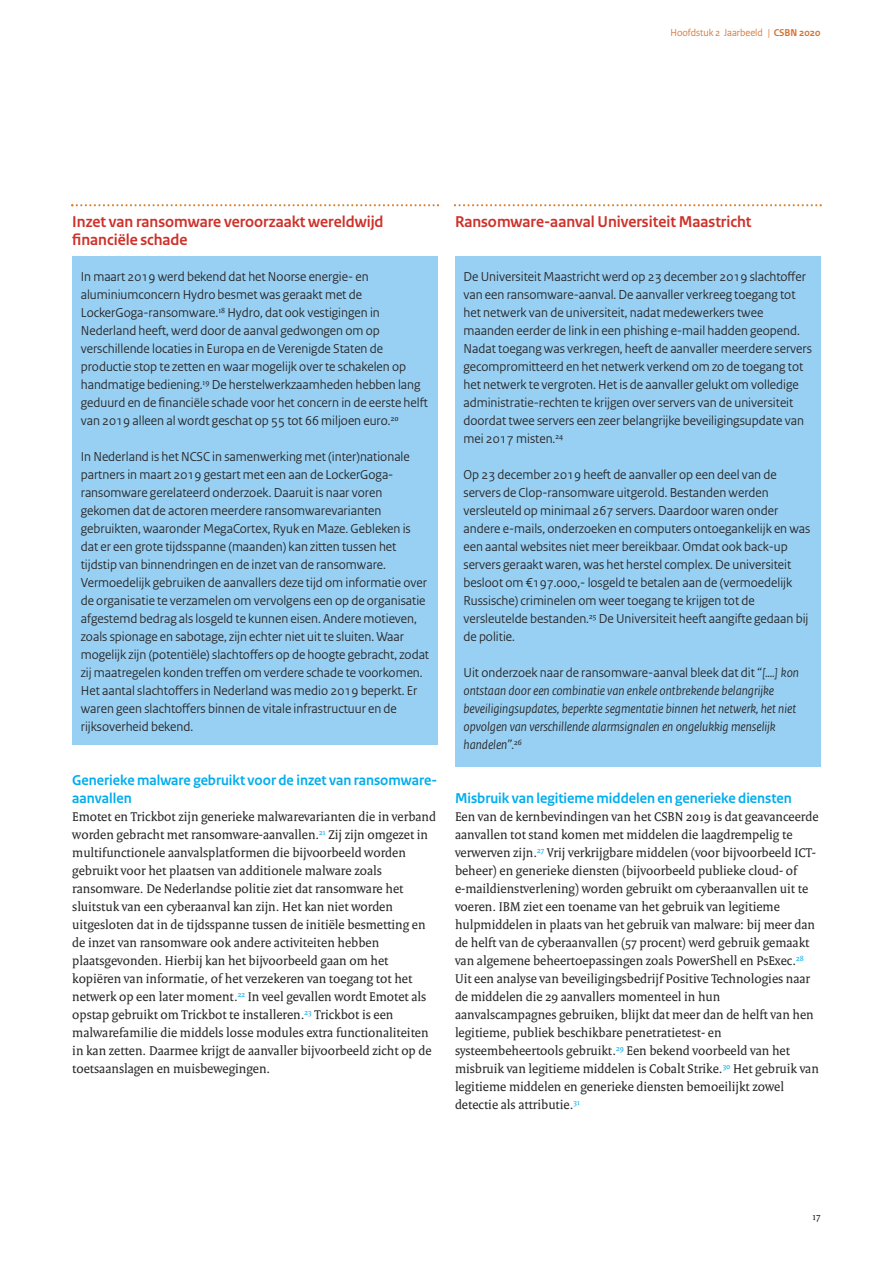
<style>
.page{position:relative;width:893px;height:1263px;background:#fff}
.page>*{position:absolute;margin:0;border:0;box-sizing:border-box;transform-origin:0 0}
.t1{font:700 16.5px/18px "Rijksoverheid Sans";color:#cd312a}
.t2{font:700 15px/18px "Rijksoverheid Sans";color:#00aded}
.t3{font:13.65px/18px "Rijksoverheid Sans";color:#272526}
.t4{font:13.65px/18px "Rijksoverheid Serif";color:#272526}
.t5{font:italic 13.65px/18px "Rijksoverheid Sans";color:#272526}
.t6{font:10.5px "Rijksoverheid Sans";color:#d8702c}
.t7{font:10.5px "Rijksoverheid Serif";color:#272526}
.s1{font-weight:700}
.s2{font-style:normal}
</style>
<div class="page">
<div style="left:455px;top:256px;width:366px;height:510px;background:#98d0f3"></div>
<svg style="left:454px;top:204px;width:368px;height:2px"></svg>
<div style="left:72px;top:256px;width:366px;height:489px;background:#98d0f3"></div>
<svg style="left:71px;top:204px;width:368px;height:2px"></svg>
<p class="t6" style="left:670px;top:29px;width:152px">Hoofdstuk 2 Jaarbeeld | <span class="s1">CSBN 2020</span></p>
<p class="t1" style="left:72px;top:214px;width:313px">Inzet van ransomware veroorzaakt wereldwijd financiële schade</p>
<p class="t3" style="left:81px;top:269px;width:349px">In maart 2019 werd bekend dat het Noorse energie- en aluminiumconcern Hydro besmet was geraakt met de LockerGoga-ransomware.<sup>18</sup> Hydro, dat ook vestigingen in Nederland heeft, werd door de aanval gedwongen om op verschillende locaties in Europa en de Verenigde Staten de productie stop te zetten en waar mogelijk over te schakelen op handmatige bediening.<sup>19</sup> De herstelwerkzaamheden hebben lang geduurd en de financiële schade voor het concern in de eerste helft van 2019 alleen al wordt geschat op 55 tot 66 miljoen euro.<sup>20</sup></p>
<p class="t3" style="left:81px;top:449px;width:350px">In Nederland is het NCSC in samenwerking met (inter)nationale partners in maart 2019 gestart met een aan de LockerGoga&shy;ransomware gerelateerd onderzoek. Daaruit is naar voren gekomen dat de actoren meerdere ransomwarevarianten gebruikten, waaronder MegaCortex, Ryuk en Maze. Gebleken is dat er een grote tijdsspanne (maanden) kan zitten tussen het tijdstip van binnendringen en de inzet van de ransomware.<br>Vermoedelijk gebruiken de aanvallers deze tijd om informatie over de organisatie te verzamelen om vervolgens een op de organisatie afgestemd bedrag als losgeld te kunnen eisen. Andere motieven, zoals spionage en sabotage, zijn echter niet uit te sluiten. Waar mogelijk zijn (potentiële) slachtoffers op de hoogte gebracht, zodat zij maatregelen konden treffen om verdere schade te voorkomen.<br>Het aantal slachtoffers in Nederland was medio 2019 beperkt. Er waren geen slachtoffers binnen de vitale infrastructuur en de rijksoverheid bekend.</p>
<p class="t2" style="left:72px;top:772px;width:366px">Generieke malware gebruikt voor de inzet van ransomware&shy;aanvallen</p>
<p class="t4" style="left:72px;top:809px;width:365px">Emotet en Trickbot zijn generieke malwarevarianten die in verband worden gebracht met ransomware-aanvallen.<sup>21</sup> Zij zijn omgezet in multifunctionele aanvalsplatformen die bijvoorbeeld worden gebruikt voor het plaatsen van additionele malware zoals ransomware. De Nederlandse politie ziet dat ransomware het sluitstuk van een cyberaanval kan zijn. Het kan niet worden uitgesloten dat in de tijdsspanne tussen de initiële besmetting en de inzet van ransomware ook andere activiteiten hebben plaatsgevonden. Hierbij kan het bijvoorbeeld gaan om het kopiëren van informatie, of het verzekeren van toegang tot het netwerk op een later moment.<sup>22</sup> In veel gevallen wordt Emotet als opstap gebruikt om Trickbot te installeren.<sup>23</sup> Trickbot is een malwarefamilie die middels losse modules extra functionaliteiten in kan zetten. Daarmee krijgt de aanvaller bijvoorbeeld zicht op de toetsaanslagen en muisbewegingen.</p>
<p class="t1" style="left:455px;top:214px;width:298px">Ransomware-aanval Universiteit Maastricht</p>
<p class="t3" style="left:463px;top:269px;width:350px">De Universiteit Maastricht werd op 23 december 2019 slachtoffer van een ransomware-aanval. De aanvaller verkreeg toegang tot het netwerk van de universiteit, nadat medewerkers twee maanden eerder de link in een phishing e-mail hadden geopend.<br>Nadat toegang was verkregen, heeft de aanvaller meerdere servers gecompromitteerd en het netwerk verkend om zo de toegang tot het netwerk te vergroten. Het is de aanvaller gelukt om volledige administratie-rechten te krijgen over servers van de universiteit doordat twee servers een zeer belangrijke beveiligingsupdate van mei 2017 misten.<sup>24</sup></p>
<p class="t3" style="left:463px;top:467px;width:348px">Op 23 december 2019 heeft de aanvaller op een deel van de servers de Clop-ransomware uitgerold. Bestanden werden versleuteld op minimaal 267 servers. Daardoor waren onder andere e-mails, onderzoeken en computers ontoegankelijk en was een aantal websites niet meer bereikbaar. Omdat ook back-up servers geraakt waren, was het herstel complex. De universiteit besloot om €197.000,- losgeld te betalen aan de (vermoedelijk Russische) criminelen om weer toegang te krijgen tot de versleutelde bestanden.<sup>25</sup> De Universiteit heeft aangifte gedaan bij de politie.</p>
<p class="t5" style="left:463px;top:665px;width:337px"><span class="s2">Uit onderzoek naar de ransomware-aanval bleek dat dit</span> “[….] kon ontstaan door een combinatie van enkele ontbrekende belangrijke beveiligingsupdates, beperkte segmentatie binnen het netwerk, het niet opvolgen van verschillende alarmsignalen en ongelukkig menselijk handelen”.<sup>26</sup></p>
<p class="t2" style="left:455px;top:790px;width:338px">Misbruik van legitieme middelen en generieke diensten</p>
<p class="t4" style="left:455px;top:809px;width:365px">Een van de kernbevindingen van het CSBN 2019 is dat geavanceerde aanvallen tot stand komen met middelen die laagdrempelig te verwerven zijn.<sup>27</sup> Vrij verkrijgbare middelen (voor bijvoorbeeld ICT&shy;beheer) en generieke diensten (bijvoorbeeld publieke cloud- of e-maildienstverlening) worden gebruikt om cyberaanvallen uit te voeren. IBM ziet een toename van het gebruik van legitieme hulpmiddelen in plaats van het gebruik van malware: bij meer dan de helft van de cyberaanvallen (57 procent) werd gebruik gemaakt van algemene beheertoepassingen zoals PowerShell en PsExec.<sup>28<br></sup>Uit een analyse van beveiligingsbedrijf Positive Technologies naar de middelen die 29 aanvallers momenteel in hun aanvalscampagnes gebruiken, blijkt dat meer dan de helft van hen legitieme, publiek beschikbare penetratietest- en systeembeheertools gebruikt.<sup>29</sup> Een bekend voorbeeld van het misbruik van legitieme middelen is Cobalt Strike.<sup>30</sup> Het gebruik van legitieme middelen en generieke diensten bemoeilijkt zowel detectie als attributie.<sup>31</sup></p>
<p class="t7" style="left:812px;top:1213px;width:10px">17</p>
</div>
